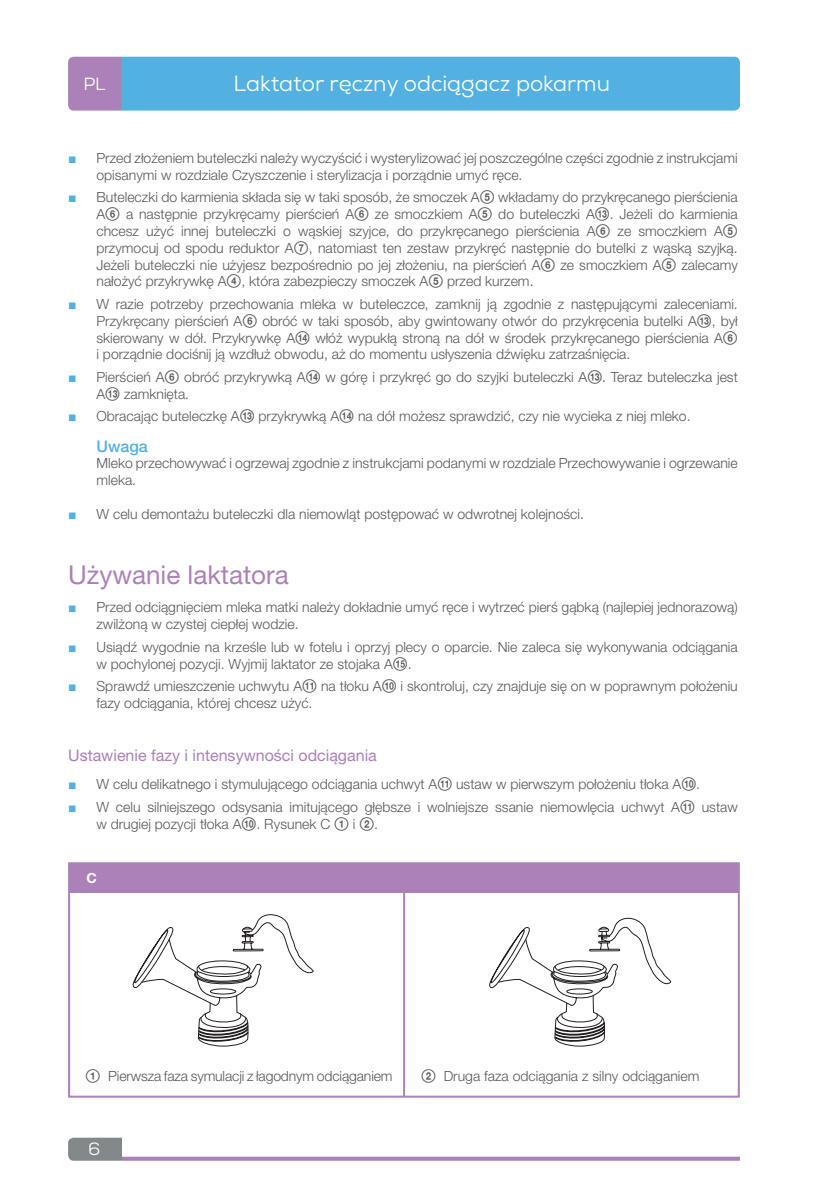
<style>
.page{position:relative;width:840px;height:1191px;background:#fff}
.page>*{position:absolute;margin:0;border:0;box-sizing:border-box;transform-origin:0 0}
.titulek_9{font:26px "Helvetica Neue LT Pro";color:#ac80b9}
.t1{font:22px "Nexa";color:#fff}
.t2{font:17.6px "Nexa";color:#fff}
.podtitulek_8{font:16px "Helvetica Neue LT Pro";color:#ac80b9}
.text_7{font:500 16px "Helvetica Neue LT Pro";color:#53b1e2}
.t3{font:300 14px/16.8px "Helvetica Neue LT Pro";color:#57585a}
.t4{font:700 14px "Helvetica Neue LT Pro";color:#fff}
.s1{font-family:"Arial";font-weight:400;color:#53b1e2}
.s2{font-family:"Zz 3";font-weight:400}
</style>
<div class="page">
<svg style="left:122px;top:1156px;width:617px;height:4px;background:#ba96c5"></svg>
<svg style="left:68px;top:57px;width:671px;height:54px;background:#5badde"></svg>
<svg style="left:68px;top:1137px;width:54px;height:23px"></svg>
<div style="left:70px;top:864px;width:667px;height:28px;background:#ac80b9"></div>
<div style="left:68px;top:862px;width:671px;height:235px;border:2px solid #ac80b9"></div>
<svg style="left:133px;top:914px;width:181px;height:132px"></svg>
<svg style="left:489px;top:917px;width:181px;height:129px"></svg>
<hr style="left:403px;top:888px;width:2px;height:208px;background:#ac80b9">
<p class="t2" style="left:83px;top:73px;width:24px">PL</p>
<h2 class="t1" style="left:233px;top:70px;width:392px">Laktator ręczny odciągacz pokarmu<sup>EN-6</sup></h2>
<p class="t3" style="left:96px;top:149px;width:642px;text-indent:-28px"><span class="s1">■</span> Przed złożeniem buteleczki należy wyczyścić i wysterylizować jej poszczególne części zgodnie z instrukcjami opisanymi w rozdziale Czyszczenie i sterylizacja i porządnie umyć ręce.</p>
<p class="t3" style="left:96px;top:189px;width:642px;text-indent:-28px"><span class="s1">■</span> Buteleczki do karmienia składa się w taki sposób, że smoczek A<span class="s2">5</span> wkładamy do przykręcanego pierścienia A<span class="s2">6</span> a następnie przykręcamy pierścień A<span class="s2">6</span> ze smoczkiem A<span class="s2">5</span> do buteleczki A<span class="s2">qd</span>. Jeżeli do karmienia chcesz użyć innej buteleczki o wąskiej szyjce, do przykręcanego pierścienia A<span class="s2">6</span> ze smoczkiem A<span class="s2">5 </span>przymocuj od spodu reduktor A<span class="s2">7</span>, natomiast ten zestaw przykręć następnie do butelki z wąską szyjką.<br>Jeżeli buteleczki nie użyjesz bezpośrednio po jej złożeniu, na pierścień A<span class="s2">6</span> ze smoczkiem A<span class="s2">5</span> zalecamy nałożyć przykrywkę A<span class="s2">4</span>, która zabezpieczy smoczek A<span class="s2">5</span> przed kurzem.</p>
<p class="t3" style="left:96px;top:295px;width:642px;text-indent:-28px"><span class="s1">■</span> W razie potrzeby przechowania mleka w buteleczce, zamknij ją zgodnie z następującymi zaleceniami.<br>Przykręcany pierścień A<span class="s2">6</span> obróć w taki sposób, aby gwintowany otwór do przykręcenia butelki A<span class="s2">qd</span>, był skierowany w dół. Przykrywkę A<span class="s2">qf</span> włóż wypukłą stroną na dół w środek przykręcanego pierścienia A<span class="s2">6 </span>i porządnie dociśnij ją wzdłuż obwodu, aż do momentu usłyszenia dźwięku zatrzaśnięcia.</p>
<p class="t3" style="left:96px;top:368px;width:642px;text-indent:-28px"><span class="s1">■</span> Pierścień A<span class="s2">6</span> obróć przykrywką A<span class="s2">qf</span> w górę i przykręć go do szyjki buteleczki A<span class="s2">qd</span>. Teraz buteleczka jest<br>A<span class="s2">qd</span> zamknięta.</p>
<p class="t3" style="left:68px;top:407px;width:621px"><span class="s1">■</span> Obracając buteleczkę A<span class="s2">qd</span> przykrywką A<span class="s2">qf</span> na dół możesz sprawdzić, czy nie wycieka z niej mleko.</p>
<p class="text_7" style="left:96px;top:436px;width:53px">Uwaga</p>
<p class="t3" style="left:96px;top:455px;width:642px">Mleko przechowywać i ogrzewaj zgodnie z instrukcjami podanymi w rozdziale Przechowywanie i ogrzewanie mleka.</p>
<p class="t3" style="left:68px;top:505px;width:514px"><span class="s1">■</span> W celu demontażu buteleczki dla niemowląt postępować w odwrotnej kolejności.</p>
<p class="titulek_9" style="left:68px;top:559px;width:222px">Używanie laktatora</p>
<p class="t3" style="left:96px;top:599px;width:642px;text-indent:-28px"><span class="s1">■</span> Przed odciągnięciem mleka matki należy dokładnie umyć ręce i wytrzeć pierś gąbką (najlepiej jednorazową) zwilżoną w czystej ciepłej wodzie.</p>
<p class="t3" style="left:96px;top:638px;width:642px;text-indent:-28px"><span class="s1">■</span> Usiądź wygodnie na krześle lub w fotelu i oprzyj plecy o oparcie. Nie zaleca się wykonywania odciągania w pochylonej pozycji. Wyjmij laktator ze stojaka A<span class="s2">qg</span>.</p>
<p class="t3" style="left:96px;top:677px;width:642px;text-indent:-28px"><span class="s1">■</span> Sprawdź umieszczenie uchwytu A<span class="s2">qa</span> na tłoku A<span class="s2">0</span> i skontroluj, czy znajduje się on w poprawnym położeniu fazy odciągania, której chcesz użyć.</p>
<p class="podtitulek_8" style="left:68px;top:746px;width:310px">Ustawienie fazy i intensywności odciągania</p>
<p class="t3" style="left:68px;top:775px;width:630px"><span class="s1">■</span> W celu delikatnego i stymulującego odciągania uchwyt A<span class="s2">qa</span> ustaw w pierwszym położeniu tłoka A<span class="s2">0</span>.</p>
<p class="t3" style="left:96px;top:798px;width:642px;text-indent:-28px"><span class="s1">■</span> W celu silniejszego odsysania imitującego głębsze i wolniejsze ssanie niemowlęcia uchwyt A<span class="s2">qa</span> ustaw w drugiej pozycji tłoka A<span class="s2">0</span>. Rysunek C <span class="s2">1</span> i <span class="s2">2</span>.</p>
<p class="t4" style="left:87px;top:870px;width:12px">C</p>
<p class="t3" style="left:85px;top:1067px;width:308px"><span class="s2">1</span> Pierwsza faza symulacji z łagodnym odciąganiem</p>
<p class="t3" style="left:421px;top:1067px;width:280px"><span class="s2">2</span> Druga faza odciągania z silny odciąganiem</p>
<p class="t2" style="left:88px;top:1138px;width:14px">6</p>
</div>
